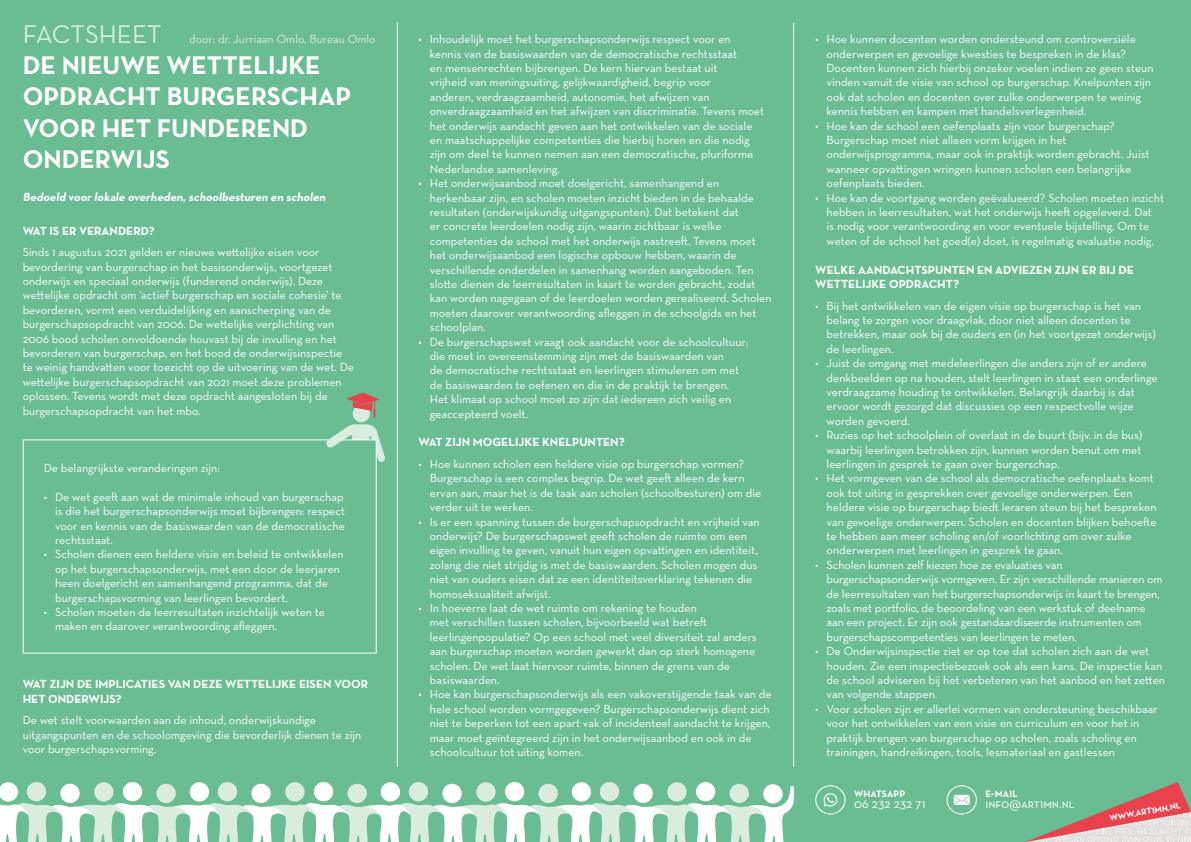
<style>
.page{position:relative;width:1191px;height:842px;background:#6abc93}
.page>*{position:absolute;margin:0;border:0;box-sizing:border-box;transform-origin:0 0}
.t1{font:700 26px/31.2px "Neutraface Text";color:#fff}
.t2{font:26px "Neutraface Text";color:#daece0}
.t3{font:13.1px "Neutraface Text";color:#fff}
.t4{font:12px/14.4px "Neutraface Text";color:#fff}
.t5{font:700 12px/14.4px "Neutraface Text";color:#fff}
.t6{font:12px "Neutraface Text";color:#daece0}
.t7{font:700 9.6px "Neutraface Text";letter-spacing:.01em;color:#fff}
.t8{font:700 8.8px "Neutraface Text";color:#fff}
</style>
<div class="page">
<div style="left:353px;top:405px;width:17px;height:17px;background:#daece0;border-radius:50%"></div>
<svg style="left:346px;top:393px;width:34px;height:25px"></svg>
<div style="left:23px;top:439px;width:354px;height:214px;background:#6abc93;border:1px solid #fff"></div>
<svg style="left:815px;top:785px;width:30px;height:29px"></svg>
<svg style="left:946px;top:785px;width:31px;height:29px"></svg>
<svg style="left:1025px;top:782px;width:166px;height:60px"></svg>
<hr style="left:397px;top:23px;width:1px;height:744px;background:#fff">
<hr style="left:793px;top:23px;width:1px;height:744px;background:#fff">
<svg style="left:0;top:782px;width:794px;height:60px"></svg>
<div style="left:729px;top:784px;width:20px;height:19px;background:#daece0;border-radius:50%"></div>
<svg style="left:326px;top:424px;width:59px;height:87px"></svg>
<h1 class="t2" style="left:23px;top:18px;width:140px">FACTSHEET</h1>
<h1 class="t1" style="left:23px;top:49px;width:330px">DE NIEUWE WETTELIJKE<br>OPDRACHT BURGERSCHAP<br>VOOR HET FUNDEREND<br>ONDERWIJS</h1>
<p class="t6" style="left:189px;top:31px;width:188px">door: dr. Jurriaan Omlo, Bureau Omlo</p>
<p class="t5" style="left:23px;top:190px;width:306px">Bedoeld voor lokale overheden,schoolbesturen en scholen</p>
<p class="t5" style="left:23px;top:223px;width:134px">WAT IS ER VERANDERD?</p>
<p class="t4" style="left:23px;top:245px;width:333px">Sinds 1 augustus 2021 gelden er nieuwe wettelijke eisen voor bevordering van burgerschap in het basisonderwijs, voortgezet onderwijs en speciaal onderwijs (funderend onderwijs). Deze wettelijke opdracht om ‘actief burgerschap en sociale cohesie’ te bevorderen, vormt een verduidelijking en aanscherping van de burgerschapsopdracht van 2006. De wettelijke verplichting van 2006 bood scholen onvoldoende houvast bij de invulling en het bevorderen van burgerschap, en het bood de onderwijsinspectie te weinig handvatten voor toezicht op de uitvoering van de wet. De wettelijke burgerschapsopdracht van 2021 moet deze problemen oplossen. Tevens wordt met deze opdracht aangesloten bij de burgerschapsopdracht van het mbo.</p>
<p class="t4" style="left:44px;top:460px;width:178px">De belangrijkste veranderingen zijn:</p>
<p class="t4" style="left:55px;top:489px;width:291px;text-indent:-11px">• De wet geeft aan wat de minimale inhoud van burgerschap is die het burgerschapsonderwijs moet bijbrengen: respect voor en kennis van de basiswaarden van de democratische rechtsstaat.</p>
<p class="t4" style="left:55px;top:547px;width:290px;text-indent:-11px">• Scholen dienen een heldere visie en beleid te ontwikkelen op het burgerschapsonderwijs, met een door de leerjaren heen doelgericht en samenhangend programma, dat de burgerschapsvorming van leerlingen bevordert.</p>
<p class="t4" style="left:55px;top:604px;width:271px;text-indent:-11px">• Scholen moeten de leerresultaten inzichtelijk weten te maken en daarover verantwoording afleggen.</p>
<p class="t5" style="left:23px;top:677px;width:347px">WAT ZIJN DE IMPLICATIES VAN DEZE WETTELIJKE EISEN VOOR<br>HET ONDERWIJS?</p>
<p class="t4" style="left:23px;top:713px;width:340px">De wet stelt voorwaarden aan de inhoud, onderwijskundige uitgangspunten en de schoolomgeving die bevorderlijk dienen te zijn voor burgerschapsvorming.</p>
<p class="t4" style="left:430px;top:32px;width:336px;text-indent:-11px">• Inhoudelijk moet het burgerschapsonderwijs respect voor en kennis van de basiswaarden van de democratische rechtsstaat<br>en mensenrechten bijbrengen. De kern hiervan bestaat uit<br>vrijheid van meningsuiting, gelijkwaardigheid, begrip voor<br>anderen, verdraagzaamheid, autonomie, het afwijzen van onverdraagzaamheid en het afwijzen van discriminatie. Tevens moet het onderwijs aandacht geven aan het ontwikkelen van de sociale en maatschappelijke competenties die hierbij horen en die nodig zijn om deel te kunnen nemen aan een democratische, pluriforme Nederlandse samenleving.</p>
<p class="t4" style="left:430px;top:176px;width:343px;text-indent:-11px">• Het onderwijsaanbod moet doelgericht, samenhangend en herkenbaar zijn, en scholen moeten inzicht bieden in de behaalde resultaten (onderwijskundig uitgangspunten). Dat betekent dat<br>er concrete leerdoelen nodig zijn, waarin zichtbaar is welke competenties de school met het onderwijs nastreeft. Tevens moet het onderwijsaanbod een logische opbouw hebben, waarin de verschillende onderdelen in samenhang worden aangeboden. Ten slotte dienen de leerresultaten in kaart te worden gebracht, zodat kan worden nagegaan of de leerdoelen worden gerealiseerd. Scholen moeten daarover verantwoording afleggen in de schoolgids en het schoolplan.</p>
<p class="t4" style="left:430px;top:334px;width:320px;text-indent:-11px">• De burgerschapswet vraagt ook aandacht voor de schoolcultuur: die moet in overeenstemming zijn met de basiswaarden van<br>de democratische rechtsstaat en leerlingen stimuleren om met de basiswaarden te oefenen en die in de praktijk te brengen.<br>Het klimaat op school moet zo zijn dat iedereen zich veilig en geaccepteerd voelt.</p>
<p class="t5" style="left:418px;top:435px;width:208px">WAT ZIJN MOGELIJKE KNELPUNTEN?</p>
<p class="t4" style="left:430px;top:456px;width:333px;text-indent:-11px">• Hoe kunnen scholen een heldere visie op burgerschap vormen?<br>Burgerschap is een complex begrip. De wet geeft alleen de kern ervan aan, maar het is de taak aan scholen (schoolbesturen) om die verder uit te werken.</p>
<p class="t4" style="left:430px;top:514px;width:331px;text-indent:-11px">• Is er een spanning tussen de burgerschapsopdracht en vrijheid van onderwijs? De burgerschapswet geeft scholen de ruimte om een eigen invulling te geven, vanuit hun eigen opvattingen en identiteit, zolang die niet strijdig is met de basiswaarden. Scholen mogen dus niet van ouders eisen dat ze een identiteitsverklaring tekenen die homoseksualiteit afwijst.</p>
<p class="t4" style="left:430px;top:600px;width:328px;text-indent:-11px">• In hoeverre laat de wet ruimte om rekening te houden<br>met verschillen tussen scholen, bijvoorbeeld wat betreft leerlingenpopulatie? Op een school met veel diversiteit zal anders aan burgerschap moeten worden gewerkt dan op sterk homogene scholen. De wet laat hiervoor ruimte, binnen de grens van de basiswaarden.</p>
<p class="t4" style="left:430px;top:687px;width:343px;text-indent:-11px">• Hoe kan burgerschapsonderwijs als een vakoverstijgende taak van de hele school worden vormgegeven? Burgerschapsonderwijs dient zich niet te beperken tot een apart vak of incidenteel aandacht te krijgen, maar moet geïntegreerd zijn in het onderwijsaanbod en ook in de schoolcultuur tot uiting komen.</p>
<p class="t4" style="left:826px;top:32px;width:328px;text-indent:-11px">• Hoe kunnen docenten worden ondersteund om controversiële onderwerpen en gevoelige kwesties te bespreken in de klas?<br>Docenten kunnen zich hierbij onzeker voelen indien ze geen steun vinden vanuit de visie van school op burgerschap. Knelpunten zijn ook dat scholen en docenten over zulke onderwerpen te weinig kennis hebben en kampen met handelsverlegenheid.</p>
<p class="t4" style="left:826px;top:118px;width:324px;text-indent:-11px">• Hoe kan de school een oefenplaats zijn voor burgerschap?<br>Burgerschap moet niet alleen vorm krijgen in het onderwijsprogramma, maar ook in praktijk worden gebracht. Juist wanneer opvattingen wringen kunnen scholen een belangrijke oefenplaats bieden.</p>
<p class="t4" style="left:815px;top:190px;width:350px;text-align:center">• Hoe kan de voortgang worden geëvalueerd? Scholen moeten inzicht hebben in leerresultaten, wat het onderwijs heeft opgeleverd. Dat<br>is nodig voor verantwoording en voor eventuele bijstelling. Om te weten of de school het goed(e) doet, is regelmatig evaluatie nodig.</p>
<p class="t5" style="left:815px;top:262px;width:320px">WELKE AANDACHTSPUNTEN EN ADVIEZEN ZIJN ER BIJ DE<br>WETTELIJKE OPDRACHT?</p>
<p class="t4" style="left:826px;top:298px;width:331px;text-indent:-11px">• Bij het ontwikkelen van de eigen visie op burgerschap is het van belang te zorgen voor draagvlak, door niet alleen docenten te betrekken, maar ook bij de ouders en (in het voortgezet onderwijs) de leerlingen.</p>
<p class="t4" style="left:826px;top:356px;width:332px;text-indent:-11px">• Juist de omgang met medeleerlingen die anders zijn of er andere denkbeelden op na houden, stelt leerlingen in staat een onderlinge verdraagzame houding te ontwikkelen. Belangrijk daarbij is dat ervoor wordt gezorgd dat discussies op een respectvolle wijze worden gevoerd.</p>
<p class="t4" style="left:826px;top:428px;width:317px;text-align:justify;text-indent:-11px">• Ruzies op het schoolplein of overlast in de buurt (bijv. in de bus) waarbij leerlingen betrokken zijn, kunnen worden benut om met leerlingen in gesprek te gaan over burgerschap.</p>
<p class="t4" style="left:826px;top:471px;width:331px;text-indent:-11px">• Het vormgeven van de school als democratische oefenplaats komt ook tot uiting in gesprekken over gevoelige onderwerpen. Een heldere visie op burgerschap biedt leraren steun bij het bespreken van gevoelige onderwerpen. Scholen en docenten blijken behoefte te hebben aan meer scholing en/of voorlichting om over zulke onderwerpen met leerlingen in gesprek te gaan.</p>
<p class="t4" style="left:826px;top:557px;width:337px;text-indent:-11px">• Scholen kunnen zelf kiezen hoe ze evaluaties van burgerschapsonderwijs vormgeven. Er zijn verschillende manieren om de leerresultaten van het burgerschapsonderwijs in kaart te brengen, zoals met portfolio, de beoordeling van een werkstuk of deelname aan een project. Er zijn ook gestandaardiseerde instrumenten om burgerschapscompetenties van leerlingen te meten.</p>
<p class="t4" style="left:826px;top:644px;width:340px;text-indent:-11px">• De Onderwijsinspectie ziet er op toe dat scholen zich aan de wet houden. Zie een inspectiebezoek ook als een kans. De inspectie kan de school adviseren bij het verbeteren van het aanbod en het zetten van volgende stappen.</p>
<p class="t4" style="left:826px;top:701px;width:333px;text-indent:-11px">• Voor scholen zijn er allerlei vormen van ondersteuning beschikbaar voor het ontwikkelen van een visie en curriculum en voor het in praktijk brengen van burgerschap op scholen, zoals scholing en trainingen, handreikingen, tools, lesmateriaal en gastlessen</p>
<p class="t7" style="left:854px;top:787px;width:53px">WHATSAPP</p>
<p class="t3" style="left:854px;top:795px;width:73px">06 232 232 71</p>
<p class="t7" style="left:985px;top:787px;width:34px">E-MAIL</p>
<p class="t3" style="left:985px;top:795px;width:91px">info@art1mn.nl</p>
<p class="t8" style="left:1108px;top:812px;width:74px;rotate:-10deg">WWW.ART1MN.NL</p>
</div>
